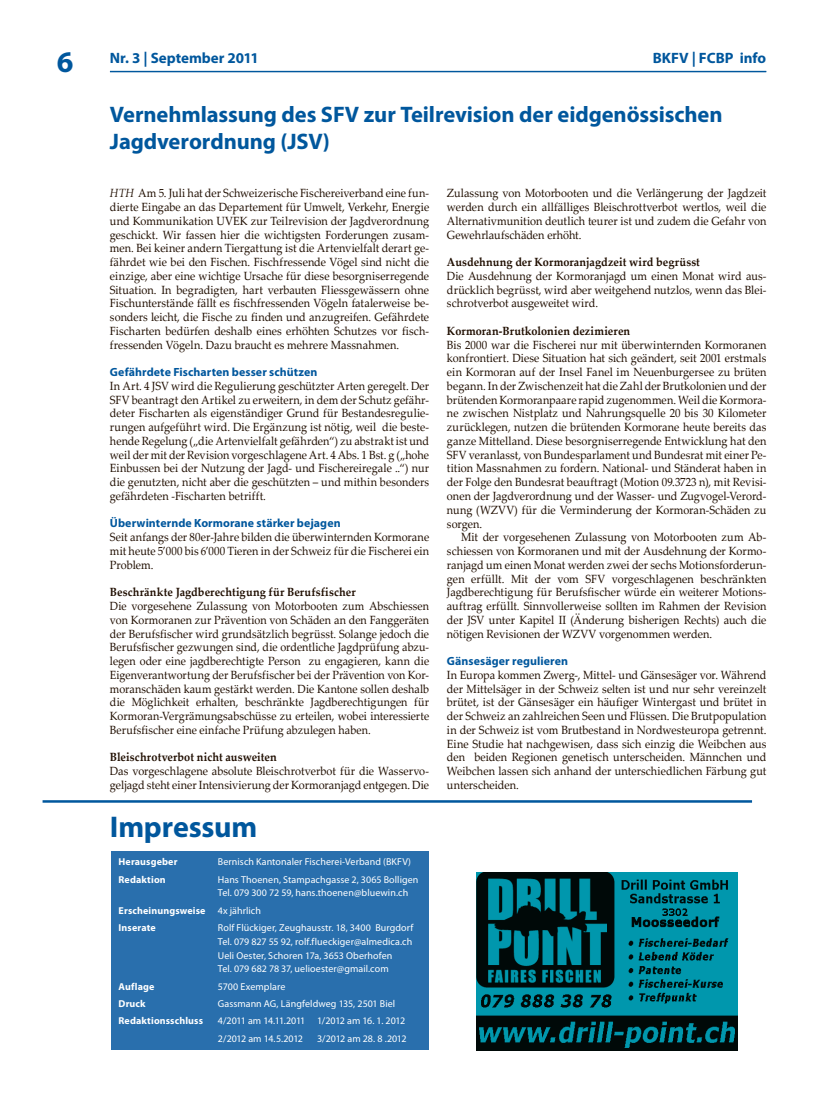
<style>
.page{position:relative;width:823px;height:1117px;background:#fff}
.page>*{position:absolute;margin:0;border:0;box-sizing:border-box;transform-origin:0 0}
.t1{font:700 30px "Myriad Pro";letter-spacing:-.005em;color:#00579d}
.t2{font:700 22.5px/27.5px "Myriad Pro";letter-spacing:-.005em;color:#00579d}
.t3{font:700 15px "Myriad Pro";color:#00579d}
.t4{font:11.88px/13.8px "Palatino Linotype";letter-spacing:.005em;color:#200e00;text-align:justify;scale:.92 1}
.t5{font:11.88px/13.8px "Palatino Linotype";letter-spacing:.005em;color:#200e00;text-align:justify;scale:.91 1}
.t6{font:700 11.88px "Palatino Linotype";letter-spacing:.01em;color:#200e00;scale:.92 1}
.t7{font:700 11.88px "Myriad Pro";letter-spacing:.005em;color:#00579d}
.t8{font:10px/13.8px "Myriad Pro";letter-spacing:.005em;color:#fff}
.t9{font:700 10px/17.2px "Myriad Pro";letter-spacing:.015em;color:#fff}
.t10{font:10px/17.2px "Myriad Pro";letter-spacing:-.035em;color:#fff}
.t11{font:10px "Myriad Pro";letter-spacing:-.02em;color:#fff}
.s1{font-size:30px}
.s2{font-style:italic}
.s3{font-weight:400}
</style>
<div class="page">
<hr style="left:110px;top:71px;width:655px;height:1px;background:#00579d">
<hr style="left:43px;top:800px;width:708px;height:2px;background:#00579d">
<div style="left:111px;top:851px;width:318px;height:199px;background:#296fad"></div>
<img style="left:476px;top:872px;width:260px;height:177px">
<p class="t3" style="left:57px;top:48px;width:203px"><span class="s1">6</span> Nr. 3 | September 2011</p>
<p class="t3" style="left:652px;top:48px;width:115px">BKFV | FCBP info</p>
<h2 class="t2" style="left:110px;top:99px;width:613px">Vernehmlassung des SFV zur Teilrevision der eidgenössischen<br>Jagdverordnung (JSV)</h2>
<p class="t4" style="left:110px;top:186px;width:348px"><span class="s2">HTH</span> Am 5. Juli hat der Schweizerische Fischereiverband eine fun&shy;dierte Eingabe an das Departement für Umwelt, Verkehr, Energie und Kommunikation UVEK zur Teilrevision der Jagdverordnung geschickt. Wir fassen hier die wichtigsten Forderungen zusam&shy;men. Bei keiner andern Tiergattung ist die Artenvielfalt derart ge&shy;fährdet wie bei den Fischen. Fischfressende Vögel sind nicht die einzige, aber eine wichtige Ursache für diese besorgniserregende Situation. In begradigten, hart verbauten Fliessgewässern ohne Fischunterstände fällt es fischfressenden Vögeln fatalerweise be&shy;sonders leicht, die Fische zu finden und anzugreifen. Gefährdete Fischarten bedürfen deshalb eines erhöhten Schutzes vor fisch&shy;fressenden Vögeln. Dazu braucht es mehrere Massnahmen.</p>
<p class="t7" style="left:110px;top:364px;width:209px">Gefährdete Fischarten besser schützen</p>
<p class="t4" style="left:110px;top:378px;width:348px">In Art. 4 JSV wird die Regulierung geschützter Arten geregelt. Der SFV beantragt den Artikel zu erweitern, in dem der Schutz gefähr&shy;deter Fischarten als eigenständiger Grund für Bestandesregulie&shy;rungen aufgeführt wird. Die Ergänzung ist nötig, weil die beste&shy;hende Regelung („die Artenvielfalt gefährden“) zu abstrakt ist und weil der mit der Revision vorgeschlagene Art. 4 Abs. 1 Bst. g („hohe Einbussen bei der Nutzung der Jagd- und Fischereiregale ..“) nur die genutzten, nicht aber die geschützten – und mithin besonders gefährdeten -Fischarten betrifft.</p>
<p class="t7" style="left:110px;top:515px;width:232px">Überwinternde Kormorane stärker bejagen</p>
<p class="t4" style="left:110px;top:529px;width:348px">Seit anfangs der 80er-Jahre bilden die überwinternden Kormorane mit heute 5’000 bis 6’000 Tieren in der Schweiz für die Fischerei ein Problem.</p>
<p class="t6" style="left:110px;top:583px;width:268px">Beschränkte Jagdberechtigung für Berufsfischer</p>
<p class="t5" style="left:110px;top:598px;width:352px">Die vorgesehene Zulassung von Motorbooten zum Abschiessen von Kormoranen zur Prävention von Schäden an den Fanggeräten der Berufsfischer wird grundsätzlich begrüsst. Solange jedoch die Berufsfischer gezwungen sind, die ordentliche Jagdprüfung abzu&shy;legen oder eine jagdberechtigte Person zu engagieren, kann die Eigenverantwortung der Berufsfischer bei der Prävention von Kor&shy;moranschäden kaum gestärkt werden. Die Kantone sollen deshalb die Möglichkeit erhalten, beschränkte Jagdberechtigungen für Kormoran-Vergrämungsabschüsse zu erteilen, wobei interessierte Berufsfischer eine einfache Prüfung abzulegen haben.</p>
<p class="t6" style="left:110px;top:748px;width:183px">Bleischrotverbot nicht ausweiten</p>
<p class="t4" style="left:110px;top:763px;width:348px">Das vorgeschlagene absolute Bleischrotverbot für die Wasservo&shy;geljagd steht einer Intensivierung der Kormoranjagd entgegen. Die</p>
<h1 class="t1" style="left:110px;top:806px;width:149px">Impressum</h1>
<p class="t9" style="left:118px;top:852px;width:60px">Herausgeber</p>
<p class="t8" style="left:218px;top:854px;width:195px">Bernisch Kantonaler Fischerei-Verband (BKFV)</p>
<p class="t9" style="left:118px;top:870px;width:49px">Redaktion</p>
<p class="t8" style="left:218px;top:872px;width:202px">Hans Thoenen, Stampachgasse 2, 3065 Bolligen<br>Tel. 079 300 72 59, hans.thoenen@bluewin.ch</p>
<p class="t9" style="left:118px;top:901px;width:144px">Erscheinungsweise <span class="s3">4x jährlich<br></span>Inserate</p>
<p class="t8" style="left:218px;top:920px;width:197px">Rolf Flückiger, Zeughausstr. 18, 3400 Burgdorf Tel. 079 827 55 92, rolf.flueckiger@almedica.ch Ueli Oester, Schoren 17a, 3653 Oberhofen<br>Tel. 079 682 78 37, uelioester@gmail.com</p>
<p class="t9" style="left:118px;top:977px;width:37px">Auflage</p>
<p class="t8" style="left:218px;top:979px;width:69px">5700 Exemplare</p>
<p class="t9" style="left:118px;top:994px;width:29px">Druck</p>
<p class="t8" style="left:218px;top:996px;width:179px">Gassmann AG, Längfeldweg 135, 2501 Biel</p>
<p class="t9" style="left:118px;top:1011px;width:86px">Redaktionsschluss</p>
<p class="t10" style="left:218px;top:1011px;width:189px">4/2011 am 14.11.2011 1/2012 am 16. 1. 2012<br>2/2012 am 14.5.2012</p>
<p class="t11" style="left:317px;top:1031px;width:91px">3/2012 am 28. 8 .2012</p>
<p class="t4" style="left:446px;top:186px;width:348px">Zulassung von Motorbooten und die Verlängerung der Jagdzeit werden durch ein allfälliges Bleischrottverbot wertlos, weil die Alternativmunition deutlich teurer ist und zudem die Gefahr von Gewehrlaufschäden erhöht.</p>
<p class="t6" style="left:446px;top:253px;width:276px">Ausdehnung der Kormoranjagdzeit wird begrüsst</p>
<p class="t4" style="left:446px;top:268px;width:348px">Die Ausdehnung der Kormoranjagd um einen Monat wird aus&shy;drücklich begrüsst, wird aber weitgehend nutzlos, wenn das Blei&shy;schrotverbot ausgeweitet wird.</p>
<p class="t6" style="left:446px;top:322px;width:201px">Kormoran-Brutkolonien dezimieren</p>
<p class="t4" style="left:446px;top:337px;width:348px">Bis 2000 war die Fischerei nur mit überwinternden Kormoranen konfrontiert. Diese Situation hat sich geändert, seit 2001 erstmals ein Kormoran auf der Insel Fanel im Neuenburgersee zu brüten begann. In der Zwischenzeit hat die Zahl der Brutkolonien und der brütenden Kormoranpaare rapid zugenommen. Weil die Kormora&shy;ne zwischen Nistplatz und Nahrungsquelle 20 bis 30 Kilometer zurücklegen, nutzen die brütenden Kormorane heute bereits das ganze Mittelland. Diese besorgniserregende Entwicklung hat den SFV veranlasst, von Bundesparlament und Bundesrat mit einer Pe&shy;tition Massnahmen zu fordern. National- und Ständerat haben in der Folge den Bundesrat beauftragt (Motion 09.3723 n), mit Revisi&shy;onen der Jagdverordnung und der Wasser- und Zugvogel-Verord&shy;nung (WZVV) für die Verminderung der Kormoran-Schäden zu sorgen.</p>
<p class="t4" style="left:446px;top:530px;width:348px;text-indent:14px">Mit der vorgesehenen Zulassung von Motorbooten zum Ab&shy;schiessen von Kormoranen und mit der Ausdehnung der Kormo&shy;ranjagd um einen Monat werden zwei der sechs Motionsforderun&shy;gen erfüllt. Mit der vom SFV vorgeschlagenen beschränkten Jagdberechtigung für Berufsfischer würde ein weiterer Motions&shy;auftrag erfüllt. Sinnvollerweise sollten im Rahmen der Revision der JSV unter Kapitel II (Änderung bisherigen Rechts) auch die nötigen Revisionen der WZVV vorgenommen werden.</p>
<p class="t7" style="left:446px;top:653px;width:123px">Gänsesäger regulieren</p>
<p class="t4" style="left:446px;top:667px;width:348px">In Europa kommen Zwerg-, Mittel- und Gänsesäger vor. Während der Mittelsäger in der Schweiz selten ist und nur sehr vereinzelt brütet, ist der Gänsesäger ein häufiger Wintergast und brütet in der Schweiz an zahlreichen Seen und Flüssen. Die Brutpopulation in der Schweiz ist vom Brutbestand in Nordwesteuropa getrennt.<br>Eine Studie hat nachgewisen, dass sich einzig die Weibchen aus den beiden Regionen genetisch unterscheiden. Männchen und Weibchen lassen sich anhand der unterschiedlichen Färbung gut unterscheiden.</p>
</div>
